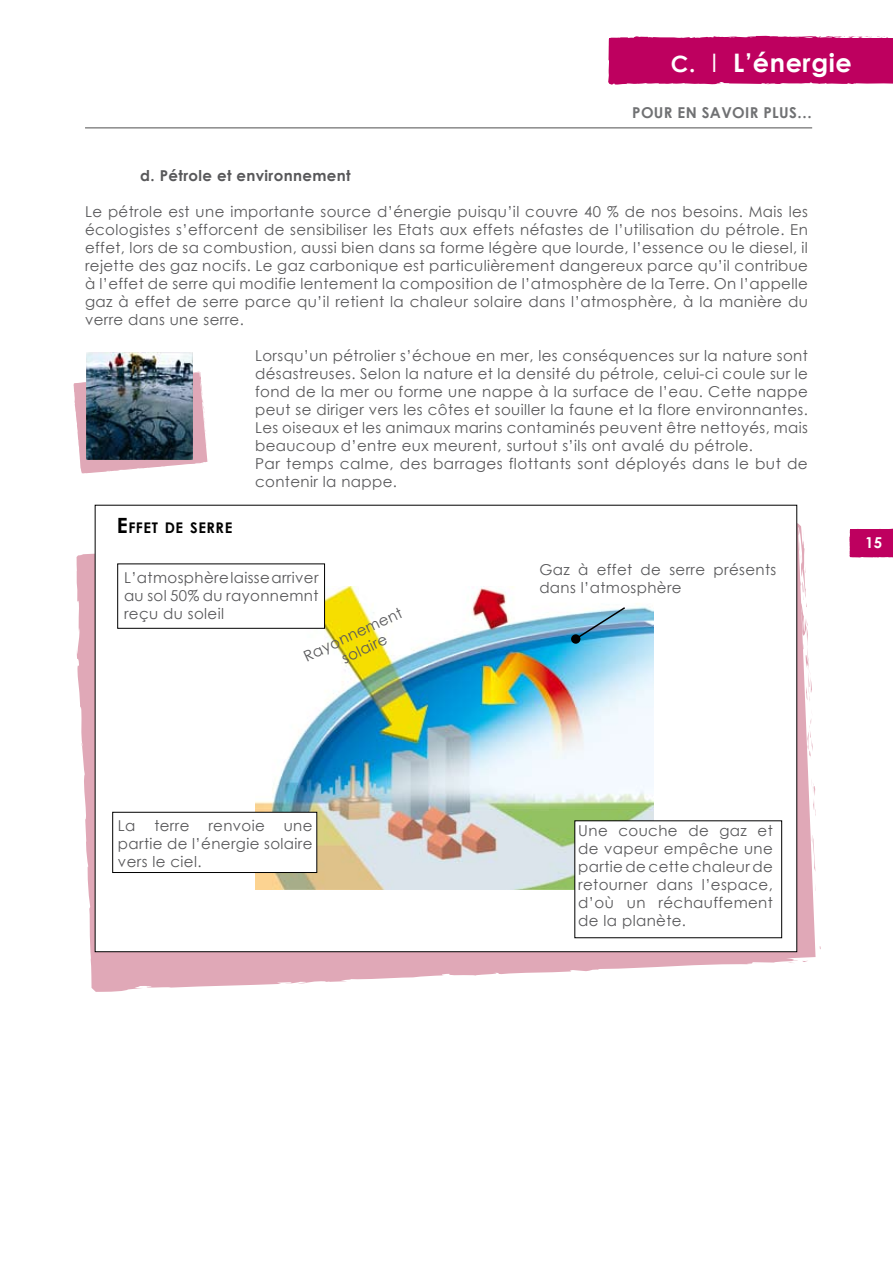
<style>
.page{position:relative;width:893px;height:1263px;background:#fff}
.page>*{position:absolute;margin:0;border:0;box-sizing:border-box;transform-origin:0 0}
.t1{font:700 25.5px "Century Gothic";color:#fff}
.t2{font:15px/18px "Century Gothic";letter-spacing:.025em;color:#58585a;text-align:justify}
.t3{font:700 15px "Century Gothic";color:#58585a}
.t4{font:700 15px "Century Gothic";letter-spacing:.025em;color:#707173}
.t5{font:700 15px "Century Gothic";color:#fff}
.t6{font:700 14.7px "Century Gothic";letter-spacing:.035em;color:#000}
.s1{font-size:22.5px}
.s2{font-weight:400}
.s3{font-size:21px}
</style>
<div class="page">
<hr style="left:85px;top:127px;width:727px;height:1px;background:#000">
<svg style="left:608px;top:35px;width:285px;height:50px;background:#c3136b"></svg>
<svg style="left:849px;top:529px;width:44px;height:29px"></svg>
<svg style="left:812px;top:835px;width:3px;height:35px"></svg>
<svg style="left:811px;top:780px;width:5px;height:36px"></svg>
<svg style="left:807px;top:719px;width:6px;height:40px"></svg>
<svg style="left:77px;top:520px;width:729px;height:472px;fill:#e0a8b7"></svg>
<svg style="left:800px;top:581px;width:12px;height:121px"></svg>
<svg style="left:799px;top:529px;width:7px;height:45px"></svg>
<div style="left:95px;top:505px;width:702px;height:447px;background:#fff"></div>
<svg style="left:73px;top:372px;width:135px;height:102px"></svg>
<img style="left:256px;top:587px;width:397px;height:302px">
<div style="left:113px;top:812px;width:204px;height:60px;background:#fff"></div>
<div style="left:112px;top:812px;width:205px;height:61px;border:1px solid #000"></div>
<div style="left:575px;top:821px;width:207px;height:117px;background:#fff"></div>
<div style="left:118px;top:564px;width:207px;height:64px;background:#fff"></div>
<div style="left:117px;top:563px;width:208px;height:66px;border:1px solid #000"></div>
<img style="left:86px;top:353px;width:106px;height:106px">
<div style="left:571px;top:634px;width:9px;height:10px;background:#000;border-radius:50%"></div>
<svg style="left:574px;top:606px;width:53px;height:35px;background:#76afcd"></svg>
<h1 class="t1" style="left:671px;top:47px;width:182px"><span class="s1">C.</span> <span class="s2">I</span> L’énergie</h1>
<p class="t4" style="left:632px;top:103px;width:181px">Pour en savoir plus…</p>
<p class="t3" style="left:140px;top:166px;width:212px">d. Pétrole et environnement</p>
<p class="t2" style="left:85px;top:203px;width:724px">Le pétrole est une importante source d’énergie puisqu’il couvre 40 % de nos besoins. Mais les écologistes s’efforcent de sensibiliser les Etats aux effets néfastes de l’utilisation du pétrole. En effet, lors de sa combustion, aussi bien dans sa forme légère que lourde, l’essence ou le diesel, il rejette des gaz nocifs. Le gaz carbonique est particulièrement dangereux parce qu’il contribue à l’effet de serre qui modifie lentement la composition de l’atmosphère de la Terre. On l’appelle gaz à effet de serre parce qu’il retient la chaleur solaire dans l’atmosphère, à la manière du verre dans une serre.</p>
<p class="t2" style="left:255px;top:347px;width:554px;text-align:left">Lorsqu’un pétrolier s’échoue en mer, les conséquences sur la nature sont désastreuses. Selon la nature et la densité du pétrole, celui-ci coule sur le fond de la mer ou forme une nappe à la surface de l’eau. Cette nappe peut se diriger vers les côtes et souiller la faune et la flore environnantes.<br>Les oiseaux et les animaux marins contaminés peuvent être nettoyés, mais beaucoup d’entre eux meurent, surtout s’ils ont avalé du pétrole.<br>Par temps calme, des barrages flottants sont déployés dans le but de contenir la nappe.</p>
<p class="t6" style="left:117px;top:519px;width:117px"><span class="s3">E</span>FFET DE SERRE</p>
<p class="t2" style="left:124px;top:568px;width:196px">L’atmosphère laisse arriver au sol 50% du rayonnemnt reçu du soleil</p>
<p class="t2" style="left:300px;top:648px;width:109px;text-align:center;rotate:-25deg">Rayonnement solaire</p>
<p class="t2" style="left:539px;top:561px;width:239px">Gaz à effet de serre présents dans l’atmosphère</p>
<p class="t5" style="left:865px;top:533px;width:19px">15</p>
<p class="t2" style="left:118px;top:816px;width:19px">La</p>
<p class="t2" style="left:154px;top:816px;width:37px">terre</p>
<p class="t2" style="left:208px;top:816px;width:58px">renvoie</p>
<p class="t2" style="left:118px;top:816px;width:196px;text-indent:166px">une partie de l’énergie solaire vers le ciel.</p>
<p class="t2" style="left:578px;top:821px;width:196px">Une couche de gaz et de vapeur empêche une partie de cette chaleur de retourner dans l’espace, d’où un réchauffement de la planète.</p>
</div>
